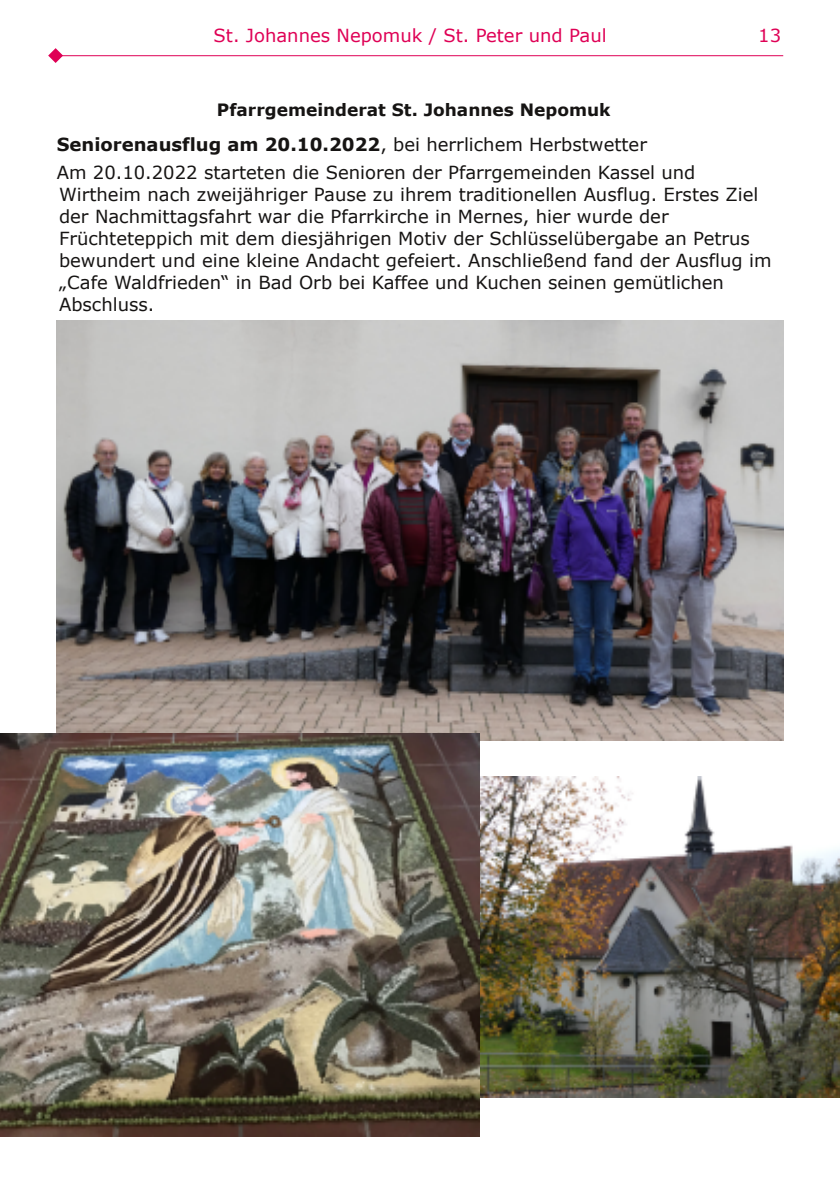
<style>
.page{position:relative;width:840px;height:1191px;background:#fff}
.page>*{position:absolute;margin:0;border:0;box-sizing:border-box;transform-origin:0 0}
.t1{font:18px/22px "Verdana";color:#161413}
.t2{font:18px "Verdana";color:#df0055}
.t3{font:700 17px "Verdana";color:#161413}
.s1{font-weight:700}
</style>
<div class="page">
<hr style="left:57px;top:55px;width:725px;height:1px;background:#df0055">
<svg style="left:48px;top:48px;width:16px;height:15px"></svg>
<img style="left:479px;top:776px;width:360px;height:321px">
<img style="left:57px;top:320px;width:725px;height:420px">
<img style="left:0;top:733px;width:479px;height:403px">
<p class="t2" style="left:213px;top:24px;width:394px">St. Johannes Nepomuk / St. Peter und Paul</p>
<p class="t2" style="left:757px;top:24px;width:24px">13</p>
<p class="t3" style="left:217px;top:99px;width:395px">Pfarrgemeinderat St. Johannes Nepomuk</p>
<p class="t1" style="left:57px;top:129px;width:639px;line-height:28px"><span class="s1">Seniorenausflug am 20.10.2022</span>, bei herrlichem Herbstwetter<br>Am 20.10.2022 starteten die Senioren der Pfarrgemeinden Kassel und</p>
<p class="t1" style="left:59px;top:182px;width:713px">Wirtheim nach zweijähriger Pause zu ihrem traditionellen Ausflug. Erstes Ziel der Nachmittagsfahrt war die Pfarrkirche in Mernes, hier wurde der Früchteteppich mit dem diesjährigen Motiv der Schlüsselübergabe an Petrus bewundert und eine kleine Andacht gefeiert. Anschließend fand der Ausflug im „Cafe Waldfrieden“ in Bad Orb bei Kaffee und Kuchen seinen gemütlichen Abschluss.</p>
</div>
